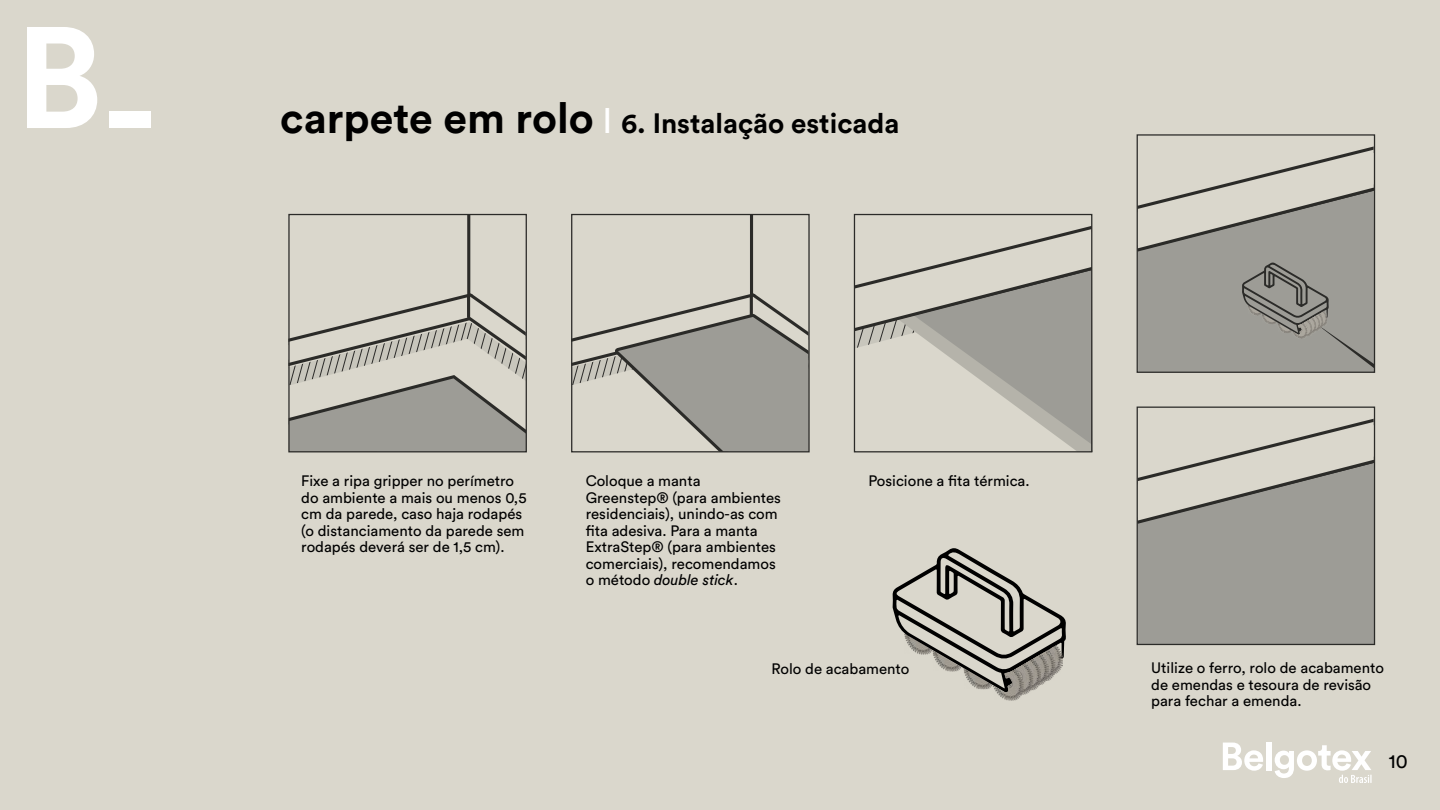
<style>
.page{position:relative;width:1440px;height:810px;background:#dad7cc}
.page>*{position:absolute;margin:0;border:0;box-sizing:border-box;transform-origin:0 0}
.t1{font:700 27.75px "Circular Std";color:#000}
.t2{font:19.5px "Circular Std";color:#000}
.t3{font:15px/16.5px "Circular Std";color:#000}
.s1{font-size:42.75px}
.s2{font-weight:400;font-size:35.25px;color:#fff}
.s3{font-style:italic}
</style>
<div class="page">
<svg style="left:1223px;top:743px;width:40px;height:28px"></svg>
<div style="left:1267px;top:742px;width:5px;height:28px;background:#fff"></div>
<svg style="left:1275px;top:745px;width:97px;height:38px"></svg>
<svg style="left:27px;top:27px;width:70px;height:101px"></svg>
<div style="left:110px;top:112px;width:41px;height:16px;background:#fff"></div>
<hr style="left:467px;top:215px;width:3px;height:80px;background:#000">
<svg style="left:290px;top:285px;width:235px;height:165px"></svg>
<div style="left:288px;top:214px;width:239px;height:238px;border:1px solid #000"></div>
<hr style="left:750px;top:215px;width:3px;height:80px;background:#000">
<svg style="left:573px;top:285px;width:235px;height:165px"></svg>
<div style="left:571px;top:214px;width:239px;height:238px;border:1px solid #000"></div>
<svg style="left:856px;top:215px;width:237px;height:237px"></svg>
<div style="left:854px;top:214px;width:238px;height:238px;border:1px solid #000"></div>
<svg style="left:1137px;top:135px;width:238px;height:237px"></svg>
<img style="left:1311px;top:309px;width:16px;height:17px">
<img style="left:1308px;top:311px;width:16px;height:18px">
<img style="left:1304px;top:313px;width:16px;height:18px">
<img style="left:1300px;top:316px;width:16px;height:18px">
<img style="left:1296px;top:318px;width:16px;height:18px">
<img style="left:1292px;top:321px;width:16px;height:18px">
<svg style="left:1139px;top:419px;width:234px;height:224px"></svg>
<div style="left:1137px;top:407px;width:238px;height:238px;border:1px solid #000"></div>
<svg style="left:892px;top:548px;width:174px;height:142px"></svg>
<img style="left:1031px;top:642px;width:32px;height:33px">
<img style="left:1024px;top:646px;width:31px;height:35px">
<img style="left:1017px;top:650px;width:32px;height:35px">
<img style="left:1009px;top:654px;width:32px;height:36px">
<img style="left:1001px;top:659px;width:32px;height:36px">
<img style="left:992px;top:664px;width:32px;height:37px">
<h1 class="t1" style="left:280px;top:105px;width:621px"><span class="s1">carpete em rolo</span> <span class="s2">I</span> 6. Instalação esticada</h1>
<p class="t3" style="left:301px;top:472px;width:227px">Fixe a ripa gripper no perímetro do ambiente a mais ou menos 0,5 cm da parede, caso haja rodapés (o distanciamento da parede sem rodapés deverá ser de 1,5 cm).</p>
<p class="t3" style="left:586px;top:472px;width:116px">Coloque a manta</p>
<p class="t3" style="left:868px;top:472px;width:163px">Posicione a fita térmica.</p>
<p class="t3" style="left:586px;top:489px;width:197px">Greenstep® (para ambientes residenciais), unindo-as com fita adesiva. Para a manta<br>ExtraStep® (para ambientes comerciais), recomendamos o método <span class="s3">double stick</span>.</p>
<p class="t3" style="left:771px;top:660px;width:139px">Rolo de acabamento</p>
<p class="t3" style="left:1151px;top:660px;width:234px">Utilize o ferro, rolo de acabamento de emendas e tesoura de revisão para fechar a emenda.</p>
<h2 class="t2" style="left:1389px;top:749px;width:20px">10</h2>
</div>
